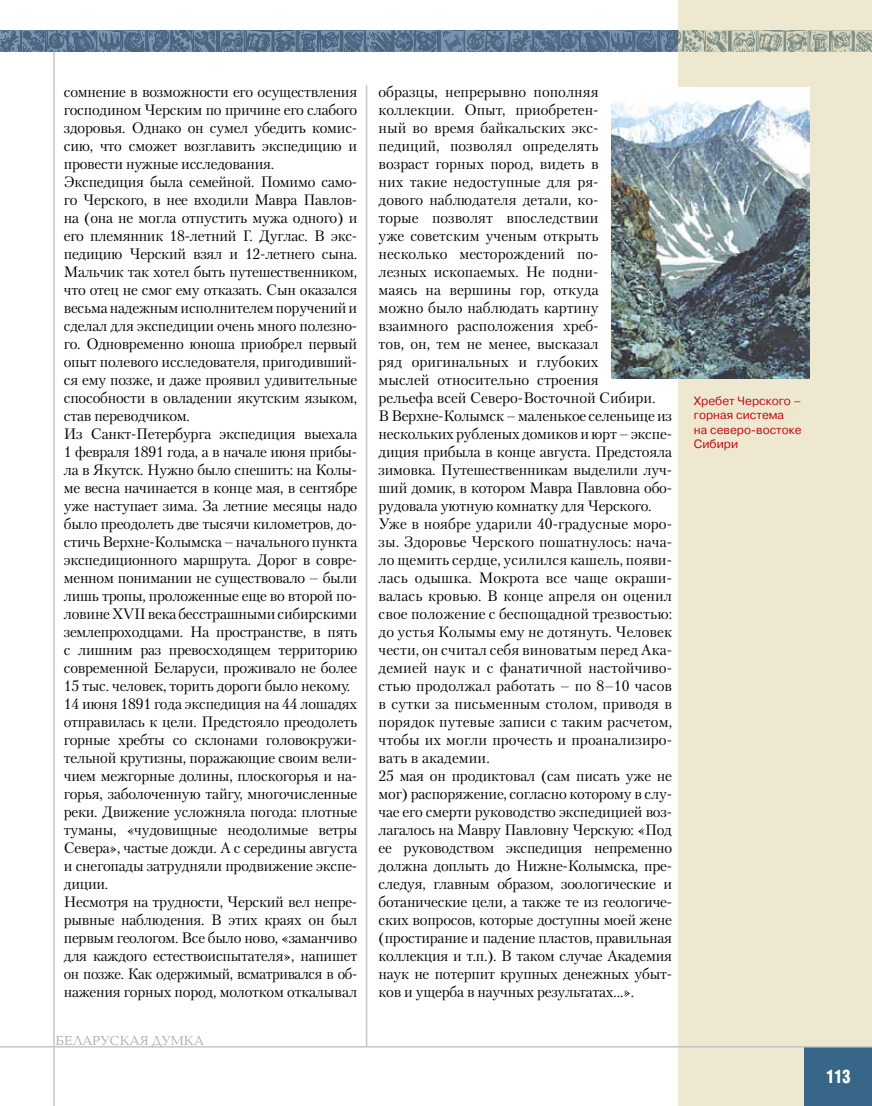
<style>
.page{position:relative;width:872px;height:1106px;background:#fff}
.page>*{position:absolute;margin:0;border:0;box-sizing:border-box;transform-origin:0 0}
.t1{font:700 18px "AG Letterica Cond L";color:#fff;scale:.9 1}
.t2{font:15px/18px "Petersburg C";letter-spacing:-.015em;color:#000}
.t3{font:13.5px "Baltica C";color:#aeafb2}
.t4{font:12px/14.4px "Pragmatica C";color:#c10c13}
</style>
<div class="page">
<div style="left:678px;top:0;width:194px;height:1106px;background:#efe8d1"></div>
<hr style="left:53px;top:52px;width:2px;height:1054px;background:#c3c5c7">
<hr style="left:366px;top:85px;width:1px;height:961px;background:#c3c5c7">
<div style="left:804px;top:1047px;width:68px;height:59px;background:#386688"></div>
<svg style="left:0;top:31px;width:872px;height:21px;background:#6f8497"></svg>
<hr style="left:0;top:1046px;width:872px;height:1px;background:#c3c5c7">
<img style="left:611px;top:88px;width:199px;height:290px">
<p class="t2" style="left:64px;top:82px;width:295px">сомнение в возможности его осуществления господином Черским по причине его слабого здоровья. Однако он сумел убедить комис&shy;сию, что сможет возглавить экспедицию и провести нужные исследования.<br>Экспедиция была семейной. Помимо само&shy;го Черского, в нее входили Мавра Павлов&shy;на (она не могла отпустить мужа одного) и его племянник 18-летний Г. Дуглас. В экс&shy;педицию Черский взял и 12-летнего сына.<br>Мальчик так хотел быть путешественником, что отец не смог ему отказать. Сын оказался весьма надежным исполнителем поручений и сделал для экспедиции очень много полезно&shy;го. Одновременно юноша приобрел первый опыт полевого исследователя, пригодивший&shy;ся ему позже, и даже проявил удивительные способности в овладении якутским языком, став переводчиком.<br>Из Санкт-Петербурга экспедиция выехала 1 февраля 1891 года, а в начале июня прибы&shy;ла в Якутск. Нужно было спешить: на Колы&shy;ме весна начинается в конце мая, в сентябре уже наступает зима. За летние месяцы надо было преодолеть две тысячи километров, до&shy;стичь Верхне-Колымска – начального пункта экспедиционного маршрута. Дорог в совре&shy;менном понимании не существовало – были лишь тропы, проложенные еще во второй по&shy;ловине XVII века бесстрашными сибирскими землепроходцами. На пространстве, в пять с лишним раз превосходящем территорию современной Беларуси, проживало не более 15 тыс. человек, торить дороги было некому.<br>14 июня 1891 года экспедиция на 44 лошадях отправилась к цели. Предстояло преодолеть горные хребты со склонами головокружи&shy;тельной крутизны, поражающие своим вели&shy;чием межгорные долины, плоскогорья и на&shy;горья, заболоченную тайгу, многочисленные реки. Движение усложняла погода: плотные туманы, «чудовищные неодолимые ветры Севера», частые дожди. А с середины августа и снегопады затрудняли продвижение экспе&shy;диции.<br>Несмотря на трудности, Черский вел непре&shy;рывные наблюдения. В этих краях он был первым геологом. Все было ново, «заманчиво для каждого естествоиспытателя», напишет он позже. Как одержимый, всматривался в об&shy;нажения горных пород, молотком откалывал</p>
<p class="t2" style="left:378px;top:82px;width:295px">образцы, непрерывно пополняя коллекции. Опыт, приобретен-<br>ный во время байкальских экс-<br>педиций, позволял определять<br>возраст горных пород, видеть в<br>них такие недоступные для ря-<br>дового наблюдателя детали, ко-<br>торые позволят впоследствии<br>уже советским ученым открыть<br>несколько месторождений по-<br>лезных ископаемых. Не подни-<br>маясь на вершины гор, откуда<br>можно было наблюдать картину взаимного расположения хреб-<br>тов, он, тем не менее, высказал<br>ряд оригинальных и глубоких<br>мыслей относительно строения<br>рельефа всей Северо-Восточной Сибири.<br>В Верхне-Колымск – маленькое селеньице из нескольких рубленых домиков и юрт – экспе&shy;диция прибыла в конце августа. Предстояла зимовка. Путешественникам выделили луч&shy;ший домик, в котором Мавра Павловна обо&shy;рудовала уютную комнатку для Черского.<br>Уже в ноябре ударили 40-градусные моро&shy;зы. Здоровье Черского пошатнулось: нача&shy;ло щемить сердце, усилился кашель, появи&shy;лась одышка. Мокрота все чаще окраши&shy;валась кровью. В конце апреля он оценил свое положение с беспощадной трезвостью: до устья Колымы ему не дотянуть. Человек чести, он считал себя виноватым перед Ака&shy;демией наук и с фанатичной настойчиво&shy;стью продолжал работать – по 8–10 часов в сутки за письменным столом, приводя в порядок путевые записи с таким расчетом, чтобы их могли прочесть и проанализиро&shy;вать в академии.<br>25 мая он продиктовал (сам писать уже не мог) распоряжение, согласно которому в слу&shy;чае его смерти руководство экспедицией воз&shy;лагалось на Мавру Павловну Черскую: «Под ее руководством экспедиция непременно должна доплыть до Нижне-Колымска, пре&shy;следуя, главным образом, зоологические и ботанические цели, а также те из геологиче&shy;ских вопросов, которые доступны моей жене (простирание и падение пластов, правильная коллекция и т.п.). В таком случае Академия наук не потерпит крупных денежных убыт&shy;ков и ущерба в научных результатах…».</p>
<p class="t3" style="left:56px;top:1033px;width:150px">БЕЛАРУСКАЯ ДУМКА</p>
<p class="t4" style="left:694px;top:393px;width:109px">Хребет Черского – горная система<br>на северо-востоке<br>Сибири</p>
<p class="t1" style="left:826px;top:1065px;width:29px">113</p>
</div>
